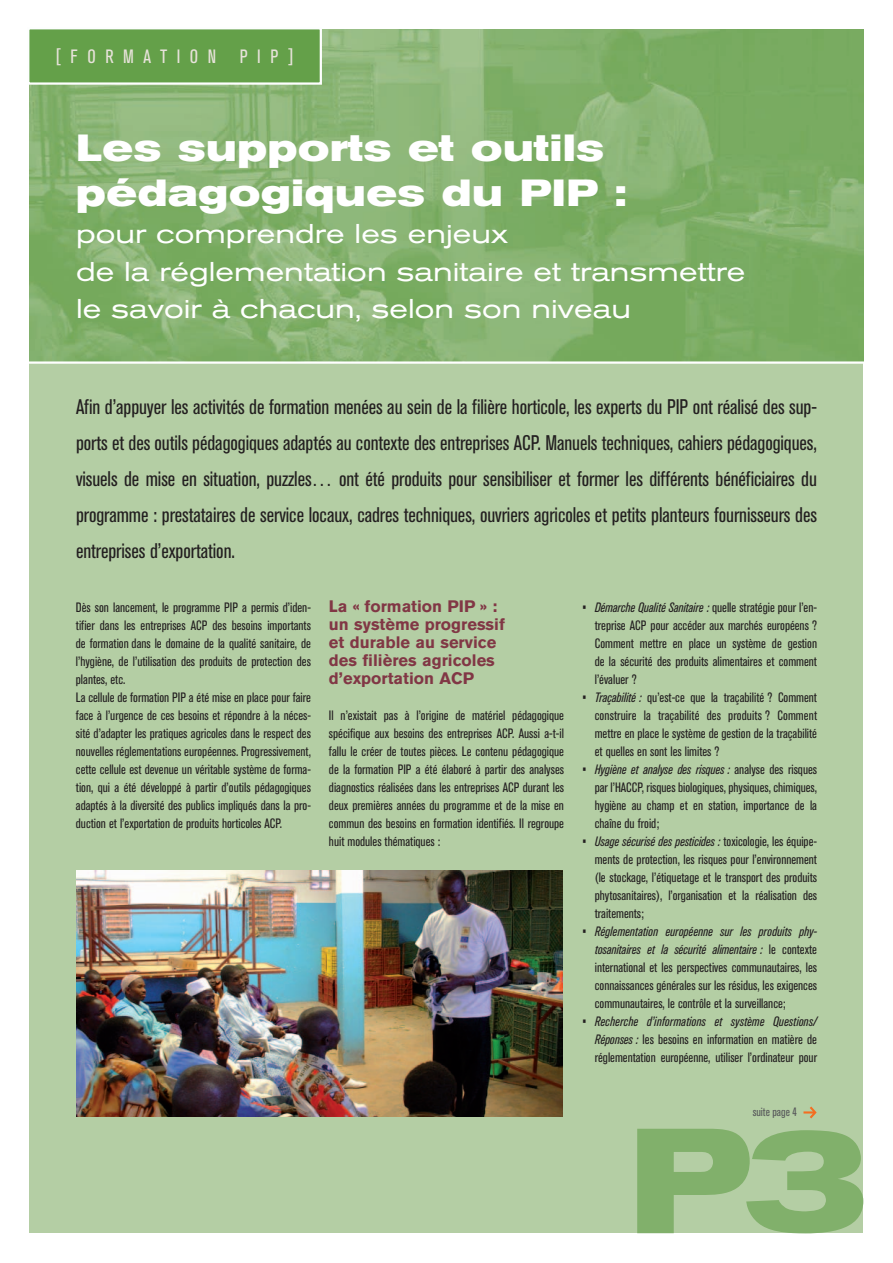
<style>
.page{position:relative;width:893px;height:1263px;background:#fff}
.page>*{position:absolute;margin:0;border:0;box-sizing:border-box;transform-origin:0 0}
.t1{font:700 expanded 37.5px/45px "Akzidenz Grotesk BQ";letter-spacing:.02em;color:#fff}
.t2{font:expanded 27px/37.5px "Akzidenz Grotesk BQ";color:#fff}
.t3{font:condensed 21px/36px "Akzidenz Grotesk BQ";letter-spacing:-.005em;color:#231f20;text-align:justify}
.t4{font:condensed 19.2px "Akzidenz Grotesk BQ";letter-spacing:.5em;color:#e7e2da}
.t5{font:700 16.5px/18px "Akzidenz Grotesk BQ";color:#813745}
.t6{font:condensed 13.5px/18px "Akzidenz Grotesk BQ";color:#231f20;text-align:justify}
.t7{font:condensed 12px "Akzidenz Grotesk BQ";color:#57585a}
.s1{font-style:italic}
</style>
<div class="page">
<div style="left:30px;top:30px;width:833px;height:1203px;background:#b4cea4"></div>
<img style="left:30px;top:30px;width:833px;height:331px">
<svg style="left:637px;top:1129px;width:226px;height:104px"></svg>
<div style="left:28px;top:28px;width:293px;height:56px;background:#64a049"></div>
<div style="left:27px;top:27px;width:295px;height:58px;border:2px solid #fdfefe"></div>
<svg style="left:803px;top:1106px;width:14px;height:12px"></svg>
<img style="left:76px;top:871px;width:487px;height:246px">
<hr style="left:0;top:361px;width:893px;height:3px;background:#fff">
<h3 class="t4" style="left:55px;top:49px;width:240px">[FORMATION PIP]</h3>
<h1 class="t1" style="left:76px;top:127px;width:552px">Les supports et outils pédagogiques du PIP :</h1>
<h2 class="t2" style="left:76px;top:218px;width:671px">pour comprendre les enjeux<br>de la réglementation sanitaire et transmettre le savoir à chacun, selon son niveau</h2>
<p class="t3" style="left:76px;top:391px;width:742px">Afin d’appuyer les activités de formation menées au sein de la filière horticole, les experts du PIP ont réalisé des sup&shy;ports et des outils pédagogiques adaptés au contexte des entreprises ACP. Manuels techniques, cahiers pédagogiques, visuels de mise en situation, puzzles… ont été produits pour sensibiliser et former les différents bénéficiaires du programme : prestataires de service locaux, cadres techniques, ouvriers agricoles et petits planteurs fournisseurs des entreprises d’exportation.</p>
<p class="t6" style="left:76px;top:600px;width:237px;text-align:left">Dès son lancement, le programme PIP a permis d’iden&shy;tifier dans les entreprises ACP des besoins importants de formation dans le domaine de la qualité sanitaire, de l’hygiène, de l’utilisation des produits de protection des plantes, etc.<br>La cellule de formation PIP a été mise en place pour faire face à l’urgence de ces besoins et répondre à la néces&shy;sité d’adapter les pratiques agricoles dans le respect des nouvelles réglementations européennes. Progressivement, cette cellule est devenue un véritable système de forma&shy;tion, qui a été développé à partir d’outils pédagogiques adaptés à la diversité des publics impliqués dans la pro&shy;duction et l’exportation de produits horticoles ACP.</p>
<p class="t5" style="left:329px;top:599px;width:177px">La « formation PIP » : un système progressif et durable au service des filières agricoles d’exportation ACP</p>
<p class="t6" style="left:329px;top:708px;width:237px">Il n’existait pas à l’origine de matériel pédagogique spécifique aux besoins des entreprises ACP. Aussi a-t-il fallu le créer de toutes pièces. Le contenu pédagogique de la formation PIP a été élaboré à partir des analyses diagnostics réalisées dans les entreprises ACP durant les deux premières années du programme et de la mise en commun des besoins en formation identifiés. Il regroupe huit modules thématiques :</p>
<p class="t6" style="left:595px;top:600px;width:224px;text-indent:-13px">• <span class="s1">Démarche Qualité Sanitaire :</span> quelle stratégie pour l’en&shy;treprise ACP pour accéder aux marchés européens ?<br>Comment mettre en place un système de gestion de la sécurité des produits alimentaires et comment l’évaluer ?</p>
<p class="t6" style="left:595px;top:690px;width:224px;text-indent:-13px">• <span class="s1">Traçabilité :</span> qu’est-ce que la traçabilité ? Comment construire la traçabilité des produits ? Comment mettre en place le système de gestion de la traçabilité et quelles en sont les limites ?</p>
<p class="t6" style="left:595px;top:762px;width:224px;text-indent:-13px">• <span class="s1">Hygiène et analyse des risques :</span> analyse des risques par l’HACCP, risques biologiques, physiques, chimiques, hygiène au champ et en station, importance de la chaîne du froid;</p>
<p class="t6" style="left:595px;top:834px;width:224px;text-indent:-13px">• <span class="s1">Usage sécurisé des pesticides :</span> toxicologie, les équipe&shy;ments de protection, les risques pour l’environnement (le stockage, l’étiquetage et le transport des produits phytosanitaires), l’organisation et la réalisation des traitements;</p>
<p class="t6" style="left:595px;top:924px;width:224px;text-indent:-13px">• <span class="s1">Réglementation européenne sur les produits phy&shy;tosanitaires et la sécurité alimentaire :</span> le contexte international et les perspectives communautaires, les connaissances générales sur les résidus, les exigences communautaires, le contrôle et la surveillance;</p>
<p class="t6" style="left:595px;top:1014px;width:224px;text-indent:-13px">• <span class="s1">Recherche d’informations et système Questions/ Réponses :</span> les besoins en information en matière de réglementation européenne, utiliser l’ordinateur pour</p>
<p class="t7" style="left:753px;top:1107px;width:46px">suite page 4</p>
</div>
